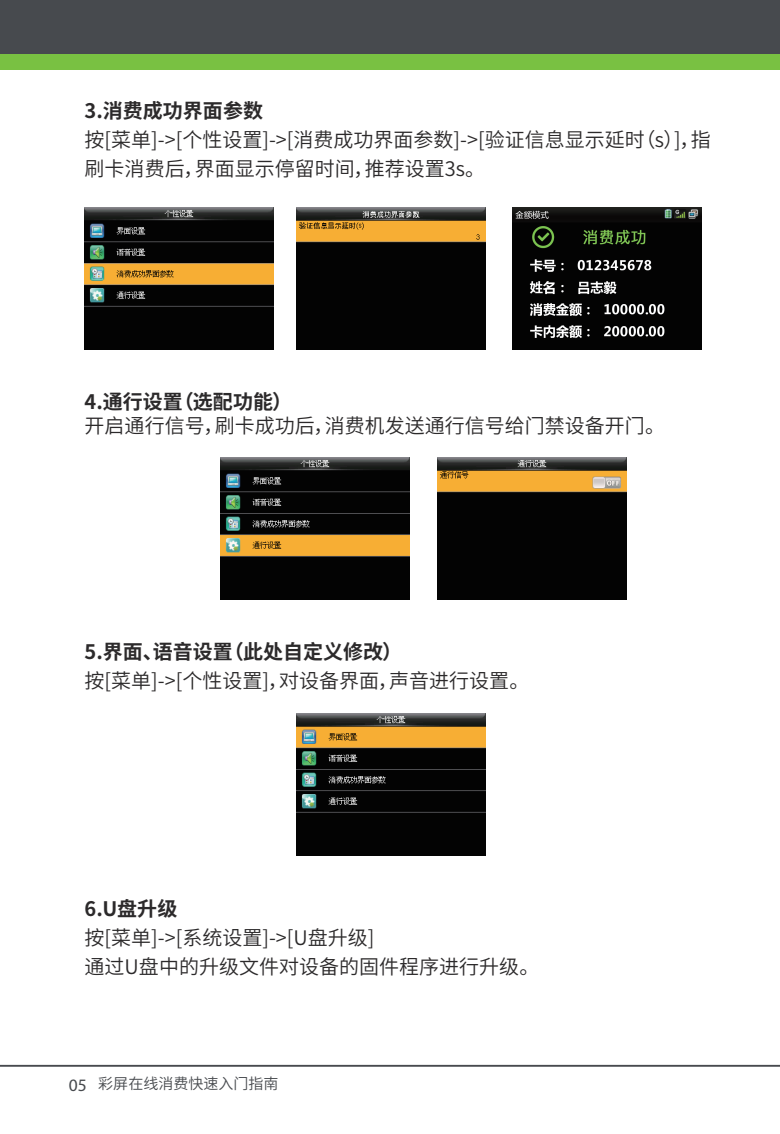
<style>
.page{position:relative;width:780px;height:1134px;background:#fff}
.page>*{position:absolute;margin:0;border:0;box-sizing:border-box;transform-origin:0 0}
.t1{font:20px/29px "Source Han Sans CN";color:#2c2a2b}
.t2{font:700 20px "Source Han Sans CN";color:#2c2a2b}
.t3{font:15px "Source Han Sans CN";color:#474a4e}
.s1{font-family:"Myriad Pro";font-size:17.5px}
</style>
<div class="page">
<div style="left:0;top:47px;width:780px;height:23px;background:#79c142"></div>
<div style="left:0;top:0;width:780px;height:53px;background:#474a4e"></div>
<hr style="left:0;top:1065px;width:780px;height:2px;background:#474a4e">
<img style="left:296px;top:207px;width:189px;height:142px">
<img style="left:512px;top:207px;width:189px;height:142px">
<img style="left:85px;top:207px;width:189px;height:142px">
<img style="left:296px;top:714px;width:189px;height:141px">
<img style="left:220px;top:458px;width:189px;height:141px">
<img style="left:437px;top:458px;width:189px;height:141px">
<p class="t2" style="left:85px;top:99px;width:180px">3.消费成功界面参数</p>
<p class="t1" style="left:85px;top:125px;width:627px">按[菜单]-&gt;[个性设置]-&gt;[消费成功界面参数]-&gt;[验证信息显示延时（s）]，指刷卡消费后，界面显示停留时间，推荐设置3s。</p>
<p class="t2" style="left:85px;top:390px;width:209px">4.通行设置（选配功能）</p>
<p class="t1" style="left:85px;top:411px;width:582px">开启通行信号，刷卡成功后，消费机发送通行信号给门禁设备开门。</p>
<p class="t2" style="left:85px;top:641px;width:319px">5.界面、语音设置（此处自定义修改）</p>
<p class="t1" style="left:85px;top:667px;width:446px">按[菜单]-&gt;[个性设置]，对设备界面，声音进行设置。</p>
<p class="t2" style="left:85px;top:897px;width:94px">6.U盘升级</p>
<p class="t1" style="left:85px;top:923px;width:456px">按[菜单]-&gt;[系统设置]-&gt;[U盘升级]<br>通过U盘中的升级文件对设备的固件程序进行升级。</p>
<p class="t3" style="left:69px;top:1075px;width:211px"><span class="s1">05</span> 彩屏在线消费快速入门指南</p>
</div>
